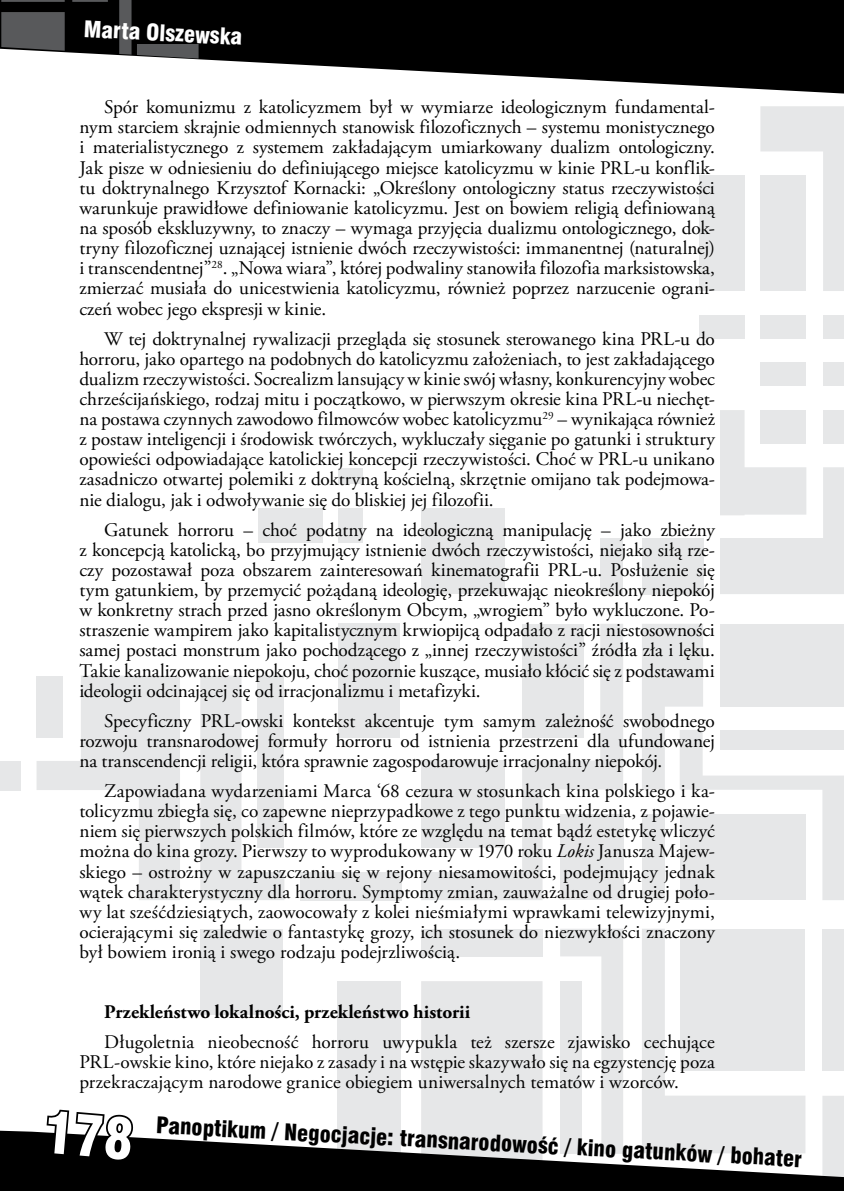
<style>
.page{position:relative;width:844px;height:1191px;background:#fff}
.page>*{position:absolute;margin:0;border:0;box-sizing:border-box;transform-origin:0 0}
.t1{font:21px "Swis 721 Blk Cn PL";color:#000}
.t2{font:21px "Swis 721 Blk Cn PL";color:#fff}
.t3{font:19.25px/20.1px "Adobe Garamond Pro";letter-spacing:-.005em;color:#000;text-align:justify}
.t4{font:700 19.25px "Adobe Garamond Pro";color:#000}
.s1{font-style:italic}
</style>
<div class="page">
<div style="left:698px;top:175px;width:46px;height:116px;background:#e6e7e8"></div>
<div style="left:822px;top:315px;width:21px;height:23px;background:#e6e7e8"></div>
<div style="left:760px;top:315px;width:46px;height:23px;background:#e6e7e8"></div>
<div style="left:698px;top:315px;width:46px;height:23px;background:#e6e7e8"></div>
<div style="left:822px;top:362px;width:21px;height:24px;background:#e6e7e8"></div>
<div style="left:760px;top:362px;width:46px;height:24px;background:#e6e7e8"></div>
<div style="left:600px;top:538px;width:23px;height:56px;background:#e6e7e8"></div>
<div style="left:641px;top:538px;width:62px;height:56px;background:#e6e7e8"></div>
<div style="left:300px;top:872px;width:101px;height:28px;background:#e6e7e8"></div>
<div style="left:0;top:761px;width:20px;height:29px;background:#e6e7e8"></div>
<div style="left:338px;top:981px;width:63px;height:210px;background:#e6e7e8"></div>
<div style="left:200px;top:929px;width:83px;height:85px;background:#e6e7e8"></div>
<div style="left:421px;top:508px;width:84px;height:86px;background:#e6e7e8"></div>
<div style="left:258px;top:508px;width:64px;height:34px;background:#e6e7e8"></div>
<div style="left:338px;top:508px;width:25px;height:34px;background:#e6e7e8"></div>
<div style="left:338px;top:468px;width:25px;height:15px;background:#e6e7e8"></div>
<div style="left:338px;top:623px;width:61px;height:114px;background:#e6e7e8"></div>
<svg style="left:760px;top:106px;width:83px;height:185px"></svg>
<svg style="left:642px;top:624px;width:201px;height:276px"></svg>
<svg style="left:421px;top:624px;width:202px;height:276px;fill:#e6e7e8"></svg>
<svg style="left:642px;top:929px;width:201px;height:201px"></svg>
<svg style="left:200px;top:675px;width:84px;height:225px"></svg>
<svg style="left:37px;top:675px;width:143px;height:225px"></svg>
<svg style="left:421px;top:929px;width:202px;height:201px"></svg>
<svg style="left:720px;top:410px;width:123px;height:184px"></svg>
<svg style="left:194px;top:0;width:649px;height:94px;fill:#000"></svg>
<svg style="left:0;top:0;width:198px;height:59px;background:#333334"></svg>
<svg style="left:0;top:1130px;width:843px;height:61px;fill:#000"></svg>
<svg style="left:45px;top:1109px;width:90px;height:55px"></svg>
<p class="t2" style="left:85px;top:15px;width:160px;rotate:3deg">Marta Olszewska</p>
<p class="t3" style="left:79px;top:98px;width:637px;text-indent:25px">Spór komunizmu z katolicyzmem był w wymiarze ideologicznym fundamental&shy;nym starciem skrajnie odmiennych stanowisk filozoficznych – systemu monistycznego i materialistycznego z systemem zakładającym umiarkowany dualizm ontologiczny.<br>Jak pisze w odniesieniu do definiującego miejsce katolicyzmu w kinie PRL-u konflik&shy;tu doktrynalnego Krzysztof Kornacki: „Określony ontologiczny status rzeczywistości warunkuje prawidłowe definiowanie katolicyzmu. Jest on bowiem religią definiowaną na sposób ekskluzywny, to znaczy – wymaga przyjęcia dualizmu ontologicznego, dok&shy;tryny filozoficznej uznającej istnienie dwóch rzeczywistości: immanentnej (naturalnej) i transcendentnej”<sup>28</sup>. „Nowa wiara”, której podwaliny stanowiła filozofia marksistowska, zmierzać musiała do unicestwienia katolicyzmu, również poprzez narzucenie ograni&shy;czeń wobec jego ekspresji w kinie.</p>
<p class="t3" style="left:79px;top:329px;width:637px;text-indent:25px">W tej doktrynalnej rywalizacji przegląda się stosunek sterowanego kina PRL-u do horroru, jako opartego na podobnych do katolicyzmu założeniach, to jest zakładającego dualizm rzeczywistości. Socrealizm lansujący w kinie swój własny, konkurencyjny wobec chrześcijańskiego, rodzaj mitu i początkowo, w pierwszym okresie kina PRL-u niechęt&shy;na postawa czynnych zawodowo filmowców wobec katolicyzmu<sup>29</sup> – wynikająca również z postaw inteligencji i środowisk twórczych, wykluczały sięganie po gatunki i struktury opowieści odpowiadające katolickiej koncepcji rzeczywistości. Choć w PRL-u unikano zasadniczo otwartej polemiki z doktryną kościelną, skrzętnie omijano tak podejmowa&shy;nie dialogu, jak i odwoływanie się do bliskiej jej filozofii.</p>
<p class="t3" style="left:79px;top:520px;width:636px;text-indent:25px">Gatunek horroru – choć podatny na ideologiczną manipulację – jako zbieżny z koncepcją katolicką, bo przyjmujący istnienie dwóch rzeczywistości, niejako siłą rze&shy;czy pozostawał poza obszarem zainteresowań kinematografii PRL-u. Posłużenie się tym gatunkiem, by przemycić pożądaną ideologię, przekuwając nieokreślony niepokój w konkretny strach przed jasno określonym Obcym, „wrogiem” było wykluczone. Po&shy;straszenie wampirem jako kapitalistycznym krwiopijcą odpadało z racji niestosowności samej postaci monstrum jako pochodzącego z „innej rzeczywistości” źródła zła i lęku.<br>Takie kanalizowanie niepokoju, choć pozornie kuszące, musiało kłócić się z podstawami ideologii odcinającej się od irracjonalizmu i metafizyki.</p>
<p class="t3" style="left:79px;top:711px;width:636px;text-indent:25px">Specyficzny PRL-owski kontekst akcentuje tym samym zależność swobodnego rozwoju transnarodowej formuły horroru od istnienia przestrzeni dla ufundowanej na transcendencji religii, która sprawnie zagospodarowuje irracjonalny niepokój.</p>
<p class="t3" style="left:79px;top:781px;width:637px;text-indent:25px">Zapowiadana wydarzeniami Marca ‘68 cezura w stosunkach kina polskiego i ka&shy;tolicyzmu zbiegła się, co zapewne nieprzypadkowe z tego punktu widzenia, z pojawie&shy;niem się pierwszych polskich filmów, które ze względu na temat bądź estetykę wliczyć można do kina grozy. Pierwszy to wyprodukowany w 1970 roku <span class="s1">Lokis</span> Janusza Majew&shy;skiego – ostrożny w zapuszczaniu się w rejony niesamowitości, podejmujący jednak wątek charakterystyczny dla horroru. Symptomy zmian, zauważalne od drugiej poło&shy;wy lat sześćdziesiątych, zaowocowały z kolei nieśmiałymi wprawkami telewizyjnymi, ocierającymi się zaledwie o fantastykę grozy, ich stosunek do niezwykłości znaczony był bowiem ironią i swego rodzaju podejrzliwością.</p>
<p class="t4" style="left:104px;top:1000px;width:367px">Przekleństwo lokalności, przekleństwo historii</p>
<p class="t3" style="left:79px;top:1032px;width:636px;text-indent:25px">Długoletnia nieobecność horroru uwypukla też szersze zjawisko cechujące PRL-owskie kino, które niejako z zasady i na wstępie skazywało się na egzystencję poza przekraczającym narodowe granice obiegiem uniwersalnych tematów i wzorców.</p>
<p class="t1" style="left:157px;top:1111px;width:648px;rotate:3deg">Panoptikum / Negocjacje: transnarodowość / kino gatunków / bohater</p>
</div>
